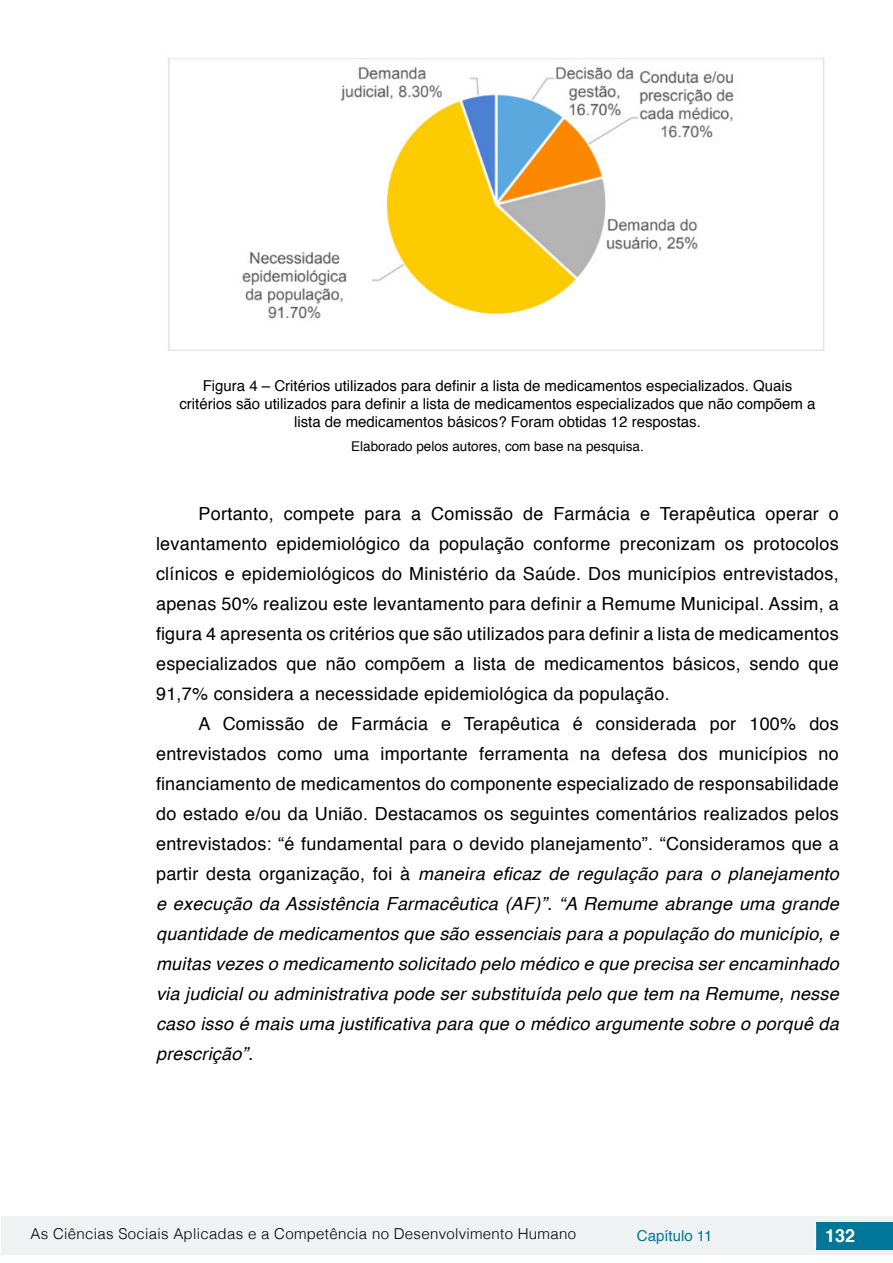
<style>
.page{position:relative;width:893px;height:1263px;background:#fff}
.page>*{position:absolute;margin:0;border:0;box-sizing:border-box;transform-origin:0 0}
.txt{font:italic 18px/30px "Helvetica";letter-spacing:.015em;color:#000;text-align:justify}
.txt-2{font:18px/30px "Helvetica";letter-spacing:.015em;color:#000;text-align:justify}
.t1{font:700 18px "Helvetica";color:#fff}
.info_tab_gra_imag{font:15px/18px "Helvetica";color:#000;text-align:center}
.t2{font:300 15px "Helvetica";letter-spacing:.02em;color:#000}
.t3{font:15px "Helvetica";color:#007699}
.fonte_tab_gra_imag{font:13.5px "Helvetica";color:#000}
.s1{font-style:normal}
</style>
<div class="page">
<div style="left:1px;top:1216px;width:891px;height:38px;background:#f0f1f2"></div>
<div style="left:816px;top:1222px;width:77px;height:27px;background:#007699"></div>
<svg style="left:815px;top:1224px;width:1px;height:24px"></svg>
<img style="left:168px;top:58px;width:657px;height:293px">
<p class="info_tab_gra_imag" style="left:179px;top:377px;width:638px">Figura 4 – Critérios utilizados para definir a lista de medicamentos especializados. Quais critérios são utilizados para definir a lista de medicamentos especializados que não compõem a lista de medicamentos básicos? Foram obtidas 12 respostas.</p>
<p class="fonte_tab_gra_imag" style="left:351px;top:436px;width:294px">Elaborado pelos autores, com base na pesquisa.</p>
<p class="txt-2" style="left:156px;top:499px;width:684px;text-indent:43px">Portanto, compete para a Comissão de Farmácia e Terapêutica operar o levantamento epidemiológico da população conforme preconizam os protocolos clínicos e epidemiológicos do Ministério da Saúde. Dos municípios entrevistados, apenas 50% realizou este levantamento para definir a Remume Municipal. Assim, a figura 4 apresenta os critérios que são utilizados para definir a lista de medicamentos especializados que não compõem a lista de medicamentos básicos, sendo que 91,7% considera a necessidade epidemiológica da população.</p>
<p class="txt" style="left:156px;top:709px;width:684px;text-indent:43px"><span class="s1">A Comissão de Farmácia e Terapêutica é considerada por 100% dos entrevistados como uma importante ferramenta na defesa dos municípios no financiamento de medicamentos do componente especializado de responsabilidade do estado e/ou da União. Destacamos os seguintes comentários realizados pelos entrevistados: “é fundamental para o devido planejamento”. “Consideramos que a partir desta organização, foi à</span> maneira eficaz de regulação para o planejamento e execução da Assistência Farmacêutica (AF)”. “A Remume abrange uma grande quantidade de medicamentos que são essenciais para a população do município, e muitas vezes o medicamento solicitado pelo médico e que precisa ser encaminhado via judicial ou administrativa pode ser substituída pelo que tem na Remume, nesse caso isso é mais uma justificativa para que o médico argumente sobre o porquê da prescrição”.</p>
<p class="t2" style="left:31px;top:1221px;width:547px">As Ciências Sociais Aplicadas e a Competência no Desenvolvimento Humano</p>
<p class="t3" style="left:637px;top:1224px;width:77px">Capítulo 11</p>
<p class="t1" style="left:825px;top:1221px;width:32px">132</p>
</div>
